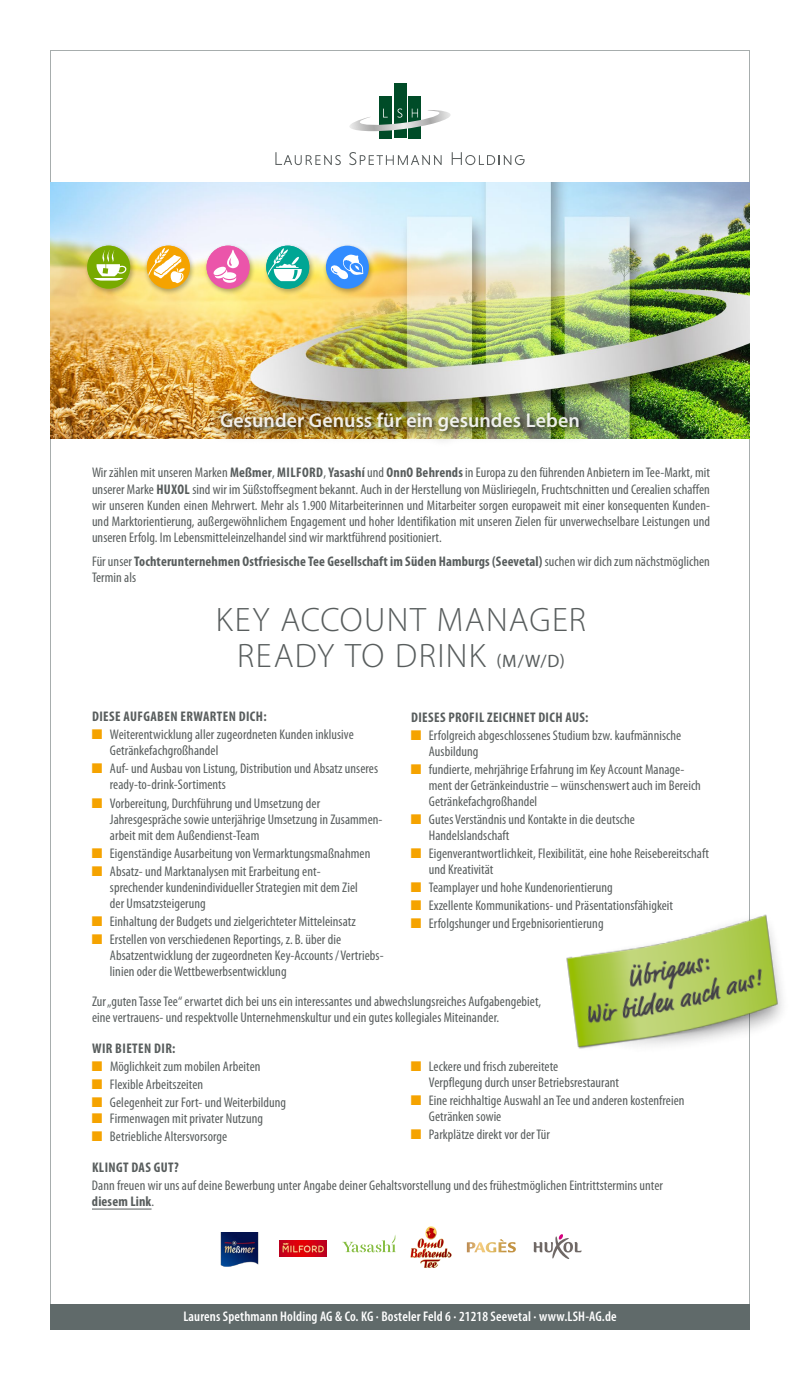
<style>
.page{position:relative;width:800px;height:1380px;background:#fff}
.page>*{position:absolute;margin:0;border:0;box-sizing:border-box;transform-origin:0 0}
.t1{font:300 34px/36px "Myriad Pro";letter-spacing:.04em;color:#585d5d;text-align:center}
.t2{font:600 20px "Myriad Pro";letter-spacing:.005em;color:#fff}
.t3{font:condensed 14px/16px "Myriad Pro";letter-spacing:.005em;color:#585d5d}
.t4{font:700 condensed 14px/16px "Myriad Pro";letter-spacing:.015em;color:#585d5d}
.t5{font:600 condensed 14px "Myriad Pro";letter-spacing:.01em;color:#fff}
.s1{font-weight:700}
.s2{font-weight:400}
.s3{font-weight:400;font-size:18px}
.s4{color:#f5a300}
</style>
<div class="page">
<div style="left:50px;top:1304px;width:700px;height:26px;background:#606a6a"></div>
<img style="left:50px;top:182px;width:700px;height:257px">
<div style="left:203px;top:395px;width:393px;height:54px;background:#000;opacity:.15"></div>
<div style="left:263px;top:244px;width:53px;height:52px;background:#000;opacity:.3"></div>
<div style="left:266px;top:246px;width:43px;height:43px;background:#00a694;border-radius:50%"></div>
<svg style="left:266px;top:248px;width:36px;height:36px"></svg>
<div style="left:323px;top:244px;width:52px;height:52px;background:#000;opacity:.3"></div>
<div style="left:326px;top:246px;width:43px;height:43px;background:#328cff;border-radius:50%"></div>
<svg style="left:331px;top:255px;width:32px;height:25px"></svg>
<div style="left:144px;top:244px;width:52px;height:52px;background:#000;opacity:.3"></div>
<div style="left:147px;top:246px;width:43px;height:43px;background:#f5a300;border-radius:50%"></div>
<svg style="left:147px;top:248px;width:39px;height:35px"></svg>
<div style="left:84px;top:244px;width:52px;height:52px;background:#000;opacity:.3"></div>
<div style="left:87px;top:246px;width:43px;height:43px;background:#78aa00;border-radius:50%"></div>
<svg style="left:94px;top:250px;width:33px;height:31px"></svg>
<div style="left:203px;top:244px;width:53px;height:52px;background:#000;opacity:.3"></div>
<div style="left:207px;top:246px;width:43px;height:43px;background:#eb55aa;border-radius:50%"></div>
<svg style="left:213px;top:250px;width:26px;height:33px"></svg>
<div style="left:409px;top:96px;width:12px;height:42px;background:#004c28"></div>
<div style="left:394px;top:84px;width:12px;height:54px;background:#004c28"></div>
<div style="left:379px;top:96px;width:12px;height:42px;background:#004c28"></div>
<svg style="left:349px;top:109px;width:102px;height:24px"></svg>
<svg style="left:275px;top:152px;width:66px;height:13px"></svg>
<svg style="left:349px;top:152px;width:93px;height:13px"></svg>
<svg style="left:452px;top:152px;width:73px;height:13px"></svg>
<img style="left:279px;top:1241px;width:48px;height:16px">
<img style="left:221px;top:1232px;width:38px;height:34px">
<img style="left:411px;top:1226px;width:40px;height:42px">
<svg style="left:467px;top:1239px;width:49px;height:13px"></svg>
<svg style="left:534px;top:1234px;width:47px;height:25px"></svg>
<svg style="left:342px;top:1235px;width:54px;height:17px"></svg>
<hr style="left:92px;top:1209px;width:60px;height:1px;background:#585d5d">
<img style="left:566px;top:880px;width:216px;height:233px">
<h2 class="t2" style="left:220px;top:409px;width:361px">Gesunder Genuss für ein gesundes Leben</h2>
<p class="t3" style="left:92px;top:465px;width:620px;text-align:justify">Wir zählen mit unseren Marken <span class="s1">Meßmer</span>, <span class="s1">MILFORD</span>, <span class="s1">Yasashí</span> und <span class="s1">OnnO Behrends</span> in Europa zu den führenden Anbietern im Tee-Markt, mit unserer Marke <span class="s1">HUXOL</span> sind wir im Süßstoffsegment bekannt. Auch in der Herstellung von Müsliriegeln, Fruchtschnitten und Cerealien schaffen wir unseren Kunden einen Mehrwert. Mehr als 1.900 Mitarbeiterinnen und Mitarbeiter sorgen europaweit mit einer konsequenten Kunden&shy;und Marktorientierung, außergewöhnlichem Engagement und hoher Identifikation mit unseren Zielen für unverwechselbare Leistungen und unseren Erfolg. Im Lebensmitteleinzelhandel sind wir marktführend positioniert.</p>
<p class="t4" style="left:92px;top:553px;width:620px"><span class="s2">Für unser</span> Tochterunternehmen Ostfriesische Tee Gesellschaft im Süden Hamburgs (Seevetal) <span class="s2">suchen wir dich zum nächstmöglichen<br>Termin als</span></p>
<h1 class="t1" style="left:216px;top:602px;width:372px">KEY ACCOUNT MANAGER<br>READY TO DRINK <span class="s3">(M/W/D)</span></h1>
<p class="t4" style="left:92px;top:709px;width:176px">DIESE AUFGABEN ERWARTEN DICH:</p>
<p class="t3" style="left:110px;top:727px;width:245px;text-indent:-18px"><span class="s4">■</span> Weiterentwicklung aller zugeordneten Kunden inklusive<br>Getränkefachgroßhandel</p>
<p class="t3" style="left:110px;top:761px;width:270px;text-indent:-18px"><span class="s4">■</span> Auf- und Ausbau von Listung, Distribution und Absatz unseres ready-to-drink-Sortiments</p>
<p class="t3" style="left:110px;top:795px;width:274px;text-indent:-18px"><span class="s4">■</span> Vorbereitung, Durchführung und Umsetzung der<br>Jahresgespräche sowie unterjährige Umsetzung in Zusammen&shy;arbeit mit dem Außendienst-Team</p>
<p class="t3" style="left:92px;top:845px;width:280px"><span class="s4">■</span> Eigenständige Ausarbeitung von Vermarktungsmaßnahmen</p>
<p class="t3" style="left:110px;top:863px;width:249px;text-indent:-18px"><span class="s4">■</span> Absatz- und Marktanalysen mit Erarbeitung ent&shy;sprechender kundenindividueller Strategien mit dem Ziel der -Umsatzsteigerung</p>
<p class="t3" style="left:92px;top:913px;width:265px"><span class="s4">■</span> Einhaltung der Budgets und zielgerichteter Mitteleinsatz</p>
<p class="t3" style="left:110px;top:931px;width:274px;text-indent:-18px"><span class="s4">■</span> Erstellen von verschiedenen Reportings, z. B. über die<br>Absatzentwicklung der zugeordneten Key-Accounts/Vertriebs&shy;linien oder die Wettbewerbsentwicklung</p>
<p class="t4" style="left:411px;top:709px;width:179px">DIESES PROFIL ZEICHNET DICH AUS:</p>
<p class="t3" style="left:429px;top:727px;width:254px;text-indent:-18px"><span class="s4">■</span> Erfolgreich abgeschlossenes Studium bzw. kaufmännische<br>Ausbildung</p>
<p class="t3" style="left:429px;top:761px;width:274px;text-indent:-18px"><span class="s4">■</span> fundierte, mehrjährige Erfahrung im Key Account Manage&shy;ment der Getränkeindustrie – wünschenswert auch im Bereich<br>Getränkefachgroßhandel</p>
<p class="t3" style="left:429px;top:811px;width:208px;text-indent:-18px"><span class="s4">■</span> Gutes Verständnis und Kontakte in die deutsche<br>Handelslandschaft</p>
<p class="t3" style="left:429px;top:845px;width:282px;text-indent:-18px"><span class="s4">■</span> Eigenverantwortlichkeit, Flexibilität, eine hohe Reisebereitschaft und Kreativität</p>
<p class="t3" style="left:411px;top:879px;width:203px"><span class="s4">■</span> Teamplayer und hohe Kundenorientierung</p>
<p class="t3" style="left:411px;top:897px;width:264px"><span class="s4">■</span> Exzellente Kommunikations- und Präsentationsfähigkeit</p>
<p class="t3" style="left:411px;top:915px;width:194px"><span class="s4">■</span> Erfolgshunger und Ergebnisorientierung</p>
<p class="t3" style="left:92px;top:994px;width:451px">Zur „guten Tasse Tee“ erwartet dich bei uns ein interessantes und abwechslungsreiches Aufgabengebiet, eine vertrauens- und respektvolle Unternehmenskultur und ein gutes kollegiales Miteinander.</p>
<p class="t4" style="left:92px;top:1040px;width:85px">WIR BIETEN DIR:</p>
<p class="t3" style="left:92px;top:1058px;width:170px"><span class="s4">■</span> Möglichkeit zum mobilen Arbeiten</p>
<p class="t3" style="left:92px;top:1076px;width:113px"><span class="s4">■</span> Flexible Arbeitszeiten</p>
<p class="t3" style="left:92px;top:1094px;width:196px"><span class="s4">■</span> Gelegenheit zur Fort- und Weiterbildung</p>
<p class="t3" style="left:92px;top:1110px;width:173px"><span class="s4">■</span> Firmenwagen mit privater Nutzung</p>
<p class="t3" style="left:92px;top:1128px;width:137px"><span class="s4">■</span> Betriebliche Altersvorsorge</p>
<p class="t3" style="left:429px;top:1059px;width:192px;text-indent:-18px"><span class="s4">■</span> Leckere und frisch zubereitete<br>Verpflegung durch unser Betriebsrestaurant</p>
<p class="t3" style="left:429px;top:1093px;width:257px;text-indent:-18px"><span class="s4">■</span> Eine reichhaltige Auswahl an Tee und anderen kostenfreien<br>Getränken sowie</p>
<p class="t3" style="left:411px;top:1127px;width:140px"><span class="s4">■</span> Parkplätze direkt vor der Tür</p>
<p class="t4" style="left:92px;top:1160px;width:88px">KLINGT DAS GUT?</p>
<p class="t3" style="left:92px;top:1178px;width:573px">Dann freuen wir uns auf deine Bewerbung unter Angabe deiner Gehaltsvorstellung und des frühestmöglichen Eintrittstermins unter <span class="s1">diesem Link</span>.</p>
<p class="t5" style="left:183px;top:1309px;width:435px">Laurens Spethmann Holding AG &amp; Co. KG · Bosteler Feld 6 · 21218 Seevetal · www.LSH-AG.de</p>
</div>
